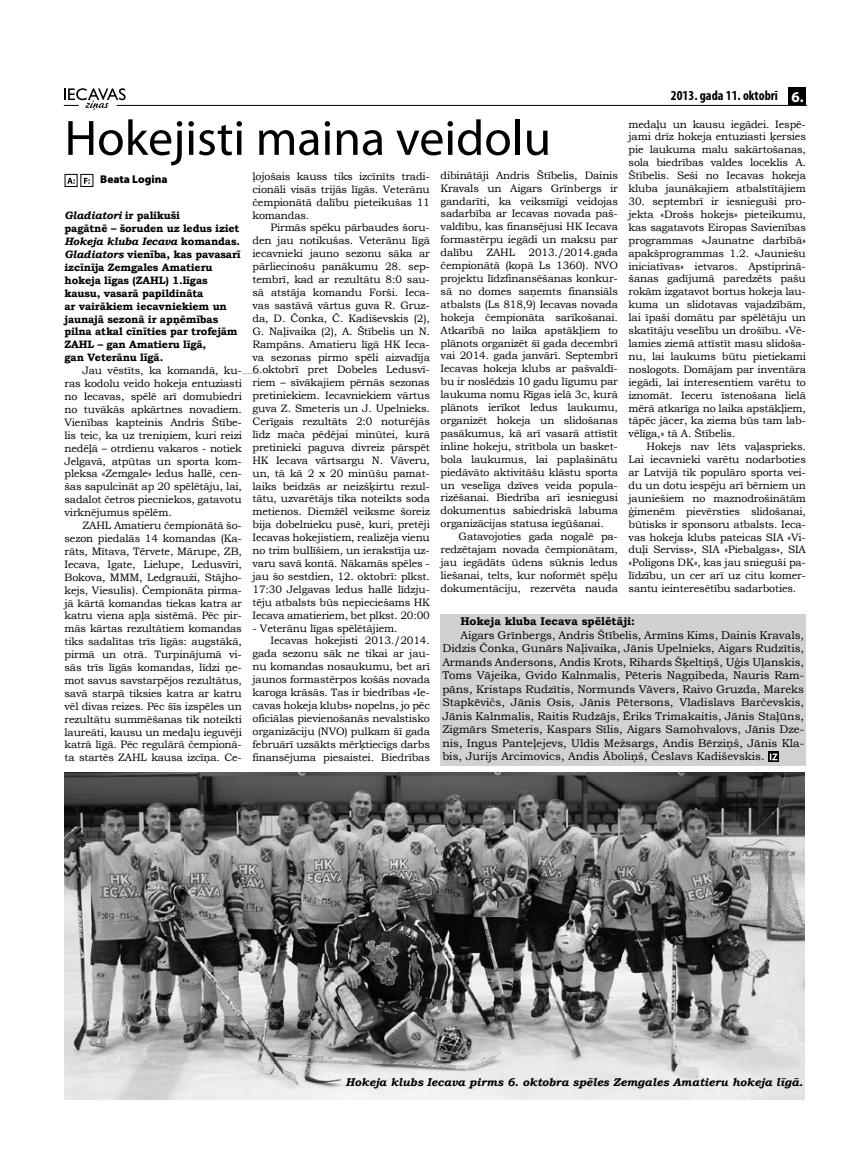
<style>
.page{position:relative;width:851px;height:1170px;background:#fff}
.page>*{position:absolute;margin:0;border:0;box-sizing:border-box;transform-origin:0 0}
.t1{font:50px "Myriad Pro";color:#000}
.t2{font:700 15px "Myriad Pro";color:#fff}
.t3{font:700 condensed 13.75px "Myriad Pro";color:#000}
.t4{font:11.25px/13.5px "Bookman Old Style";color:#000;text-align:justify}
.t5{font:italic 700 11.25px "Bookman Old Style";color:#000}
.t6{font:700 11.25px "Bookman Old Style";color:#000}
.t7{font:900 11.25px "Myriad Pro";color:#000}
.t8{font:10.75px/12.9px "Bookman Old Style";letter-spacing:-.015em;color:#000;text-align:justify}
.t9{font:700 10.75px/12.9px "Bookman Old Style";letter-spacing:-.015em;color:#000}
.s1{font-style:italic}
</style>
<div class="page">
<hr style="left:117px;top:105px;width:689px;height:1px;background:#000">
<svg style="left:64px;top:88px;width:62px;height:22px"></svg>
<div style="left:788px;top:87px;width:18px;height:18px;background:#000"></div>
<img style="left:64px;top:772px;width:740px;height:326px">
<div style="left:440px;top:613px;width:365px;height:152px;background:#d1d1d1"></div>
<div style="left:768px;top:751px;width:10px;height:10px;background:#000"></div>
<svg style="left:769px;top:753px;width:8px;height:7px"></svg>
<svg style="left:67px;top:178px;width:8px;height:6px"></svg>
<div style="left:65px;top:174px;width:12px;height:13px;border:1px solid #000"></div>
<svg style="left:84px;top:178px;width:6px;height:6px"></svg>
<div style="left:81px;top:174px;width:12px;height:13px;border:1px solid #000"></div>
<p class="t3" style="left:670px;top:87px;width:108px">2013. gada 11. oktobrī</p>
<h2 class="t2" style="left:799px;top:87px;width:5px">.</h2>
<h1 class="t1" style="left:64px;top:107px;width:488px">Hokejisti maina veidolu</h1>
<p class="t8" style="left:628px;top:117px;width:179px">medaļu un kausu iegādei. Iespē&shy;jami drīz hokeja entuziasti ķersies pie laukuma malu sakārtošanas, sola biedrības valdes loceklis A.<br>Štībelis. Seši no Iecavas hokeja kluba jaunākajiem atbalstītājiem</p>
<p class="t8" style="left:628px;top:195px;width:179px">30. septembrī ir iesnieguši pro&shy;jekta «Drošs hokejs» pieteikumu, kas sagatavots Eiropas Savienības programmas «Jaunatne darbībā» apakšprogrammas 1.2. «Jauniešu iniciatīvas» ietvaros. Apstiprinā&shy;šanas gadījumā paredzēts pašu rokām izgatavot bortus hokeja lau&shy;kuma un slidotavas vajadzībām, lai īpaši domātu par spēlētāju un skatītāju veselību un drošību. «Vē&shy;lamies ziemā attīstīt masu slidoša&shy;nu, lai laukums būtu pietiekami noslogots. Domājam par inventāra iegādi, lai interesentiem varētu to iznomāt. Ieceru īstenošana lielā mērā atkarīga no laika apstākļiem, tāpēc jācer, ka ziema būs tam lab&shy;vēlīga,» tā A. Štībelis.</p>
<p class="t8" style="left:628px;top:440px;width:179px;text-indent:18px">Hokejs nav lēts vaļasprieks.<br>Lai iecavnieki varētu nodarboties ar Latvijā tik populāro sporta vei&shy;du un dotu iespēju arī bērniem un jauniešiem no maznodrošinātām ģimenēm pievērsties slidošanai, būtisks ir sponsoru atbalsts. Ieca&shy;vas hokeja klubs pateicas SIA «Vi&shy;duļi Serviss», SIA «Piebalgas», SIA «Poligons DK», kas jau snieguši pa&shy;līdzību, un cer arī uz citu komer&shy;santu ieinteresētību sadarboties.</p>
<p class="t8" style="left:440px;top:169px;width:179px">dibinātāji Andris Štībelis, Dainis Kravals un Aigars Grīnbergs ir gandarīti, ka veiksmīgi veidojas sadarbība ar Iecavas novada paš&shy;valdību, kas finansējusi HK Iecava formastērpu iegādi un maksu par dalību ZAHL 2013./2014.gada čempionātā (kopā Ls 1360). NVO projektu līdzfinansēšanas konkur&shy;sā no domes saņemts finansiāls atbalsts (Ls 818,9) Iecavas novada hokeja čempionāta sarīkošanai.<br>Atkarībā no laika apstākļiem to plānots organizēt šī gada decembrī vai 2014. gada janvārī. Septembrī Iecavas hokeja klubs ar pašvaldī&shy;bu ir noslēdzis 10 gadu līgumu par laukuma nomu Rīgas ielā 3c, kurā plānots ierīkot ledus laukumu, organizēt hokeja un slidošanas pasākumus, kā arī vasarā attīstīt inline hokeju, strītbola un basket&shy;bola laukumus, lai paplašinātu piedāvāto aktivitāšu klāstu sporta un veselīga dzīves veida popula&shy;rizēšanai. Biedrība arī iesniegusi dokumentus sabiedriskā labuma organizācijas statusa iegūšanai.</p>
<p class="t8" style="left:440px;top:530px;width:179px;text-indent:18px">Gatavojoties gada nogalē pa&shy;redzētajam novada čempionātam, jau iegādāts ūdens sūknis ledus liešanai, telts, kur noformēt spēļu dokumentāciju, rezervēta nauda</p>
<p class="t8" style="left:252px;top:170px;width:179px">ļojošais kauss tiks izcīnīts tradi&shy;cionāli visās trijās līgās. Veterānu čempionātā dalību pieteikušas 11 komandas.</p>
<p class="t8" style="left:252px;top:221px;width:179px;text-indent:18px">Pirmās spēku pārbaudes šoru&shy;den jau notikušas. Veterānu līgā iecavnieki jauno sezonu sāka ar pārliecinošu panākumu 28. sep&shy;tembrī, kad ar rezultātu 8:0 sau&shy;sā atstāja komandu Forši. Ieca&shy;vas sastāvā vārtus guva R. Gruz&shy;da, D. Čonka, Č. Kadiševskis (2), G. Naļivaika (2), A. Štībelis un N.<br>Rampāns. Amatieru līgā HK Ieca&shy;va sezonas pirmo spēli aizvadīja 6.oktobrī pret Dobeles Ledusvī&shy;riem – sīvākajiem pērnās sezonas pretiniekiem. Iecavniekiem vārtus guva Z. Smeteris un J. Upelnieks.<br>Cerīgais rezultāts 2:0 noturējās līdz mača pēdējai minūtei, kurā pretinieki paguva divreiz pārspēt HK Iecava vārtsargu N. Vāveru, un, tā kā 2 x 20 minūšu pamat&shy;laiks beidzās ar neizšķirtu rezul&shy;tātu, uzvarētājs tika noteikts soda metienos. Diemžēl veiksme šoreiz bija dobelnieku pusē, kuri, pretēji Iecavas hokejistiem, realizēja vienu no trim bullīšiem, un ierakstīja uz&shy;varu savā kontā. Nākamās spēles - jau šo sestdien, 12. oktobrī: plkst.<br>17:30 Jelgavas ledus hallē līdzju&shy;tēju atbalsts būs nepieciešams HK Iecava amatieriem, bet plkst. 20:00</p>
<p class="t8" style="left:252px;top:621px;width:146px">- Veterānu līgas spēlētājiem.</p>
<p class="t8" style="left:270px;top:634px;width:161px">Iecavas hokejisti 2013./2014.</p>
<p class="t8" style="left:252px;top:647px;width:179px">gada sezonu sāk ne tikai ar jau-</p>
<p class="t8" style="left:252px;top:660px;width:179px">nu komandas nosaukumu, bet arī</p>
<p class="t8" style="left:252px;top:673px;width:179px">jaunos formastērpos košās novada</p>
<p class="t8" style="left:252px;top:686px;width:179px">karoga krāsās. Tas ir biedrības «Ie-</p>
<p class="t8" style="left:252px;top:699px;width:179px">cavas hokeja klubs» nopelns, jo pēc</p>
<p class="t8" style="left:252px;top:711px;width:179px">oficiālas pievienošanās nevalstisko</p>
<p class="t8" style="left:252px;top:724px;width:179px">organizāciju (NVO) pulkam šī gada</p>
<p class="t8" style="left:252px;top:737px;width:179px">februārī uzsākts mērķtiecīgs darbs</p>
<p class="t8" style="left:252px;top:750px;width:179px">finansējuma piesaistei. Biedrības</p>
<p class="t7" style="left:100px;top:171px;width:69px">Beata Logina</p>
<p class="t9" style="left:64px;top:209px;width:178px"><span class="s1">Gladiatori</span> ir palikuši<br>pagātnē – šoruden uz ledus iziet<br><span class="s1">Hokeja kluba Iecava</span> komandas.<br><span class="s1">Gladiators</span> vienība, kas pavasarī izcīnīja Zemgales Amatieru hokeja līgas (ZAHL) 1.līgas kausu, vasarā papildināta<br>ar vairākiem iecavniekiem un jaunajā sezonā ir apņēmības pilna atkal cīnīties par trofejām<br>ZAHL – gan Amatieru līgā,<br>gan Veterānu līgā.</p>
<p class="t8" style="left:64px;top:364px;width:179px;text-indent:18px">Jau vēstīts, ka komandā, ku&shy;ras kodolu veido hokeja entuziasti no Iecavas, spēlē arī domubiedri no tuvākās apkārtnes novadiem.<br>Vienības kapteinis Andris Štībe&shy;lis teic, ka uz treniņiem, kuri reizi nedēļā – otrdienu vakaros - notiek Jelgavā, atpūtas un sporta kom&shy;pleksa «Zemgale» ledus hallē, cen&shy;šas sapulcināt ap 20 spēlētāju, lai, sadalot četros piecniekos, gatavotu virknējumus spēlēm.</p>
<p class="t8" style="left:64px;top:519px;width:179px;text-indent:18px">ZAHL Amatieru čempionātā šo&shy;sezon piedalās 14 komandas (Ka&shy;rāts, Mītava, Tērvete, Mārupe, ZB, Iecava, Igate, Lielupe, Ledusvīri, Bokova, MMM, Ledgrauži, Stājho&shy;kejs, Viesulis). Čempionāta pirma&shy;jā kārtā komandas tiekas katra ar katru viena apļa sistēmā. Pēc pir&shy;mās kārtas rezultātiem komandas tiks sadalītas trīs līgās: augstākā, pirmā un otrā. Turpinājumā vi&shy;sās trīs līgās komandas, līdzi ņe&shy;mot savus savstarpējos rezultātus, savā starpā tiksies katra ar katru vēl divas reizes. Pēc šīs izspēles un rezultātu summēšanas tik noteikti laureāti, kausu un medaļu ieguvēji katrā līgā. Pēc regulārā čempionā&shy;ta startēs ZAHL kausa izcīņa. Ce-</p>
<p class="t6" style="left:460px;top:613px;width:176px">Hokeja kluba Iecava spēlētāji:</p>
<p class="t4" style="left:442px;top:628px;width:363px;text-indent:18px">Aigars Grīnbergs, Andris Štībelis, Armīns Kims, Dainis Kravals, Didzis Čonka, Gunārs Naļivaika, Jānis Upelnieks, Aigars Rudzītis, Armands Andersons, Andis Krots, Rihards Šķeltiņš, Uģis Uļanskis, Toms Vājeika, Gvido Kalnmalis, Pēteris Nagņibeda, Nauris Ram&shy;pāns, Kristaps Rudzītis, Normunds Vāvers, Raivo Gruzda, Mareks Stapkēvičs, Jānis Osis, Jānis Pētersons, Vladislavs Barčevskis, Jānis Kalnmalis, Raitis Rudzājs, Ēriks Trimakaitis, Jānis Staļūns, Zigmārs Smeteris, Kaspars Sīlis, Aigars Samohvalovs, Jānis Dze&shy;nis, Ingus Panteļejevs, Uldis Mežsargs, Andis Bērziņš, Jānis Kla&shy;bis, Jurijs Arcimovics, Andis Āboliņš, Česlavs Kadiševskis.</p>
<p class="t5" style="left:345px;top:1073px;width:459px">Hokeja klubs Iecava pirms 6. oktobra spēles Zemgales Amatieru hokeja līgā.</p>
</div>
